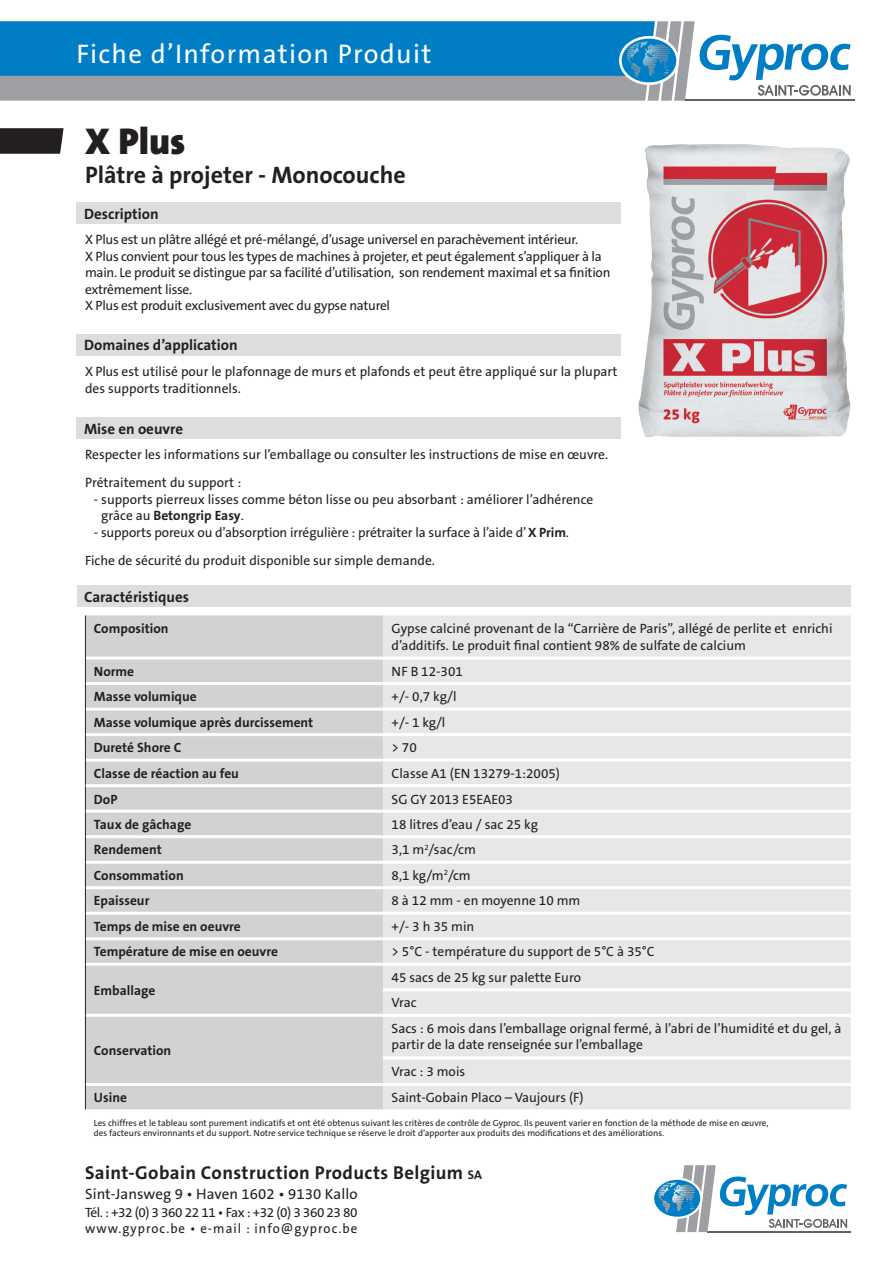
<style>
.page{position:relative;width:893px;height:1263px;background:#fff}
.page>*{position:absolute;margin:0;border:0;box-sizing:border-box;transform-origin:0 0}
.t1{font:900 37.5px "The Sans B9";color:#231f20}
.t2{font:27px "The Sans B5 Plain";letter-spacing:.05em;color:#fff}
.t3{font:700 24px "The Sans B7";color:#231f20}
.t4{font:700 18.75px "The Sans B7";letter-spacing:.02em;color:#231f20}
.t5{font:700 15px "The Sans B7";color:#231f20}
.t6{font:15px "The Sans B5 Plain";letter-spacing:.005em;color:#231f20}
.t7{font:13.5px/16.2px "The Sans B5 Plain";color:#231f20}
.t8{font:13.5px/16.5px "The Sans B5 Plain";letter-spacing:-.02em;color:#231f20}
.t9{font:700 13.5px "The Sans B7";color:#231f20}
.t10{font:13.5px "The Sans B5 Plain";letter-spacing:-.03em;color:#231f20}
.t11{font:13.5px "The Sans B5 Plain";letter-spacing:.08em;color:#231f20;scale:.96 1}
.t12{font:9px/10.8px "The Sans B5 Plain";color:#231f20}
.s1{font-family:"The Sans B7";font-weight:700}
.s2{font-size:12.6px}
</style>
<div class="page">
<hr style="left:707px;top:1231px;width:143px;height:1px;background:#636366">
<svg style="left:654px;top:1180px;width:46px;height:37px"></svg>
<svg style="left:658px;top:1165px;width:189px;height:67px"></svg>
<img style="left:638px;top:144px;width:212px;height:293px">
<hr style="left:684px;top:99px;width:170px;height:2px;background:#636366">
<svg style="left:0;top:21px;width:851px;height:80px;background:#529ac3"></svg>
<svg style="left:0;top:128px;width:64px;height:26px;background:#2e2a2b"></svg>
<div style="left:86px;top:615px;width:297px;height:494px;background:#d1d2d4"></div>
<div style="left:383px;top:615px;width:468px;height:494px;background:#e6e7e9"></div>
<hr style="left:86px;top:656px;width:297px;height:3px;background:#fff">
<hr style="left:383px;top:656px;width:468px;height:3px;background:#fff">
<hr style="left:86px;top:682px;width:297px;height:3px;background:#fff">
<hr style="left:383px;top:682px;width:468px;height:3px;background:#fff">
<hr style="left:86px;top:708px;width:297px;height:3px;background:#fff">
<hr style="left:383px;top:708px;width:468px;height:3px;background:#fff">
<hr style="left:86px;top:733px;width:297px;height:3px;background:#fff">
<hr style="left:383px;top:733px;width:468px;height:3px;background:#fff">
<hr style="left:86px;top:759px;width:297px;height:3px;background:#fff">
<hr style="left:383px;top:759px;width:468px;height:3px;background:#fff">
<hr style="left:86px;top:835px;width:297px;height:3px;background:#fff">
<hr style="left:383px;top:835px;width:468px;height:3px;background:#fff">
<hr style="left:86px;top:861px;width:297px;height:3px;background:#fff">
<hr style="left:383px;top:861px;width:468px;height:3px;background:#fff">
<hr style="left:86px;top:886px;width:297px;height:3px;background:#fff">
<hr style="left:383px;top:886px;width:468px;height:3px;background:#fff">
<hr style="left:86px;top:912px;width:297px;height:3px;background:#fff">
<hr style="left:383px;top:912px;width:468px;height:3px;background:#fff">
<hr style="left:86px;top:937px;width:297px;height:3px;background:#fff">
<hr style="left:383px;top:937px;width:468px;height:3px;background:#fff">
<hr style="left:86px;top:963px;width:297px;height:3px;background:#fff">
<hr style="left:383px;top:963px;width:468px;height:3px;background:#fff">
<hr style="left:383px;top:988px;width:468px;height:3px;background:#fff">
<hr style="left:86px;top:1014px;width:297px;height:3px;background:#fff">
<hr style="left:383px;top:1014px;width:468px;height:3px;background:#fff">
<hr style="left:383px;top:1056px;width:468px;height:3px;background:#fff">
<hr style="left:86px;top:1083px;width:297px;height:3px;background:#fff">
<hr style="left:383px;top:1083px;width:468px;height:3px;background:#fff">
<hr style="left:85px;top:615px;width:1px;height:43px;background:#231f20">
<svg style="left:85px;top:658px;width:1px;height:357px"></svg>
<hr style="left:85px;top:1015px;width:1px;height:43px;background:#231f20">
<svg style="left:85px;top:1058px;width:1px;height:51px"></svg>
<hr style="left:86px;top:784px;width:297px;height:3px;background:#fff">
<hr style="left:383px;top:784px;width:468px;height:3px;background:#fff">
<hr style="left:86px;top:810px;width:297px;height:3px;background:#fff">
<hr style="left:383px;top:810px;width:468px;height:3px;background:#fff">
<div style="left:77px;top:203px;width:544px;height:21px;background:#dcdddf"></div>
<div style="left:77px;top:334px;width:544px;height:22px;background:#dcdddf"></div>
<div style="left:77px;top:418px;width:544px;height:21px;background:#dcdddf"></div>
<div style="left:77px;top:586px;width:773px;height:21px;background:#dcdddf"></div>
<p class="t2" style="left:76px;top:39px;width:357px">Fiche d’Information Produit</p>
<p class="t1" style="left:85px;top:121px;width:102px">X Plus</p>
<p class="t3" style="left:85px;top:162px;width:322px">Plâtre à projeter - Monocouche</p>
<p class="t5" style="left:84px;top:206px;width:76px">Description</p>
<p class="t8" style="left:85px;top:232px;width:495px">X Plus est un plâtre allégé et pré-mélangé, d’usage universel en parachèvement intérieur.</p>
<p class="t8" style="left:85px;top:249px;width:527px">X Plus convient pour tous les types de machines à projeter, et peut également s’appliquer à la main. Le produit se distingue par sa facilité d’utilisation, son rendement maximal et sa finition extrêmement lisse.</p>
<p class="t8" style="left:85px;top:298px;width:307px">X Plus est produit exclusivement avec du gypse naturel</p>
<p class="t5" style="left:84px;top:337px;width:155px">Domaines d’application</p>
<p class="t7" style="left:85px;top:364px;width:534px">X Plus est utilisé pour le plafonnage de murs et plafonds et peut être appliqué sur la plupart des supports traditionnels.</p>
<p class="t5" style="left:84px;top:421px;width:101px">Mise en oeuvre</p>
<p class="t7" style="left:85px;top:447px;width:525px">Respecter les informations sur l’emballage ou consulter les instructions de mise en œuvre.</p>
<p class="t7" style="left:85px;top:475px;width:158px">Prétraitement du support :</p>
<p class="t7" style="left:101px;top:492px;width:494px;text-indent:-7px">- supports pierreux lisses comme béton lisse ou peu absorbant : améliorer l’adhérence grâce au <span class="s1">Betongrip Easy</span>.</p>
<p class="t7" style="left:94px;top:525px;width:477px">- supports poreux ou d’absorption irrégulière : prétraiter la surface à l’aide d’ <span class="s1">X Prim</span>.</p>
<p class="t7" style="left:85px;top:553px;width:351px">Fiche de sécurité du produit disponible sur simple demande.</p>
<p class="t5" style="left:84px;top:589px;width:107px">Caractéristiques</p>
<p class="t9" style="left:94px;top:622px;width:76px">Composition</p>
<p class="t7" style="left:392px;top:621px;width:442px">Gypse calciné provenant de la “Carrière de Paris”, allégé de perlite et enrichi d’additifs. Le produit final contient 98% de sulfate de calcium</p>
<p class="t9" style="left:94px;top:664px;width:42px">Norme</p>
<p class="t7" style="left:392px;top:664px;width:73px">NF B 12-301</p>
<p class="t9" style="left:94px;top:689px;width:104px">Masse volumique</p>
<p class="t7" style="left:392px;top:689px;width:66px">+/- 0,7 kg/l</p>
<p class="t9" style="left:94px;top:715px;width:221px">Masse volumique après durcissement</p>
<p class="t7" style="left:392px;top:715px;width:55px">+/- 1 kg/l</p>
<p class="t9" style="left:94px;top:740px;width:89px">Dureté Shore C</p>
<p class="t7" style="left:392px;top:740px;width:27px">&gt; 70</p>
<p class="t9" style="left:94px;top:766px;width:147px">Classe de réaction au feu</p>
<p class="t7" style="left:392px;top:766px;width:170px">Classe A1 (EN 13279-1:2005)</p>
<p class="t9" style="left:94px;top:792px;width:25px">DoP</p>
<p class="t7" style="left:392px;top:792px;width:123px">SG GY 2013 E5EAE03</p>
<p class="t9" style="left:94px;top:817px;width:99px">Taux de gâchage</p>
<p class="t7" style="left:392px;top:817px;width:148px">18 litres d’eau / sac 25 kg</p>
<p class="t9" style="left:94px;top:842px;width:69px">Rendement</p>
<p class="t7" style="left:392px;top:842px;width:86px">3,1 m<sup>2</sup>/sac/cm</p>
<p class="t9" style="left:94px;top:868px;width:91px">Consommation</p>
<p class="t7" style="left:392px;top:868px;width:81px">8,1 kg/m<sup>2</sup>/cm</p>
<p class="t9" style="left:94px;top:893px;width:57px">Epaisseur</p>
<p class="t7" style="left:392px;top:893px;width:190px">8 à 12 mm - en moyenne 10 mm</p>
<p class="t9" style="left:94px;top:919px;width:148px">Temps de mise en oeuvre</p>
<p class="t7" style="left:392px;top:919px;width:84px">+/- 3 h 35 min</p>
<p class="t9" style="left:94px;top:944px;width:186px">Température de mise en oeuvre</p>
<p class="t7" style="left:392px;top:944px;width:265px">&gt; 5°C - température du support de 5°C à 35°C</p>
<p class="t9" style="left:94px;top:983px;width:63px">Emballage</p>
<p class="t7" style="left:392px;top:970px;width:191px">45 sacs de 25 kg sur palette Euro</p>
<p class="t7" style="left:392px;top:995px;width:27px">Vrac</p>
<p class="t9" style="left:94px;top:1043px;width:79px">Conservation</p>
<p class="t7" style="left:392px;top:1021px;width:451px">Sacs : 6 mois dans l’emballage orignal fermé, à l’abri de l’humidité et du gel, à partir de la date renseignée sur l’emballage</p>
<p class="t7" style="left:392px;top:1064px;width:75px">Vrac : 3 mois</p>
<p class="t9" style="left:94px;top:1091px;width:35px">Usine</p>
<p class="t7" style="left:392px;top:1090px;width:194px">Saint-Gobain Placo – Vaujours (F)</p>
<p class="t12" style="left:94px;top:1118px;width:676px">Les chiffres et le tableau sont purement indicatifs et ont été obtenus suivant les critères de contrôle de Gyproc. Ils peuvent varier en fonction de la méthode de mise en œuvre, des facteurs environnants et du support. Notre service technique se réserve le droit d’apporter aux produits des modifications et des améliorations.</p>
<p class="t4" style="left:85px;top:1163px;width:399px">Saint-Gobain Construction Products Belgium <span class="s2">sa</span></p>
<p class="t6" style="left:85px;top:1186px;width:274px">Sint-Jansweg 9 • Haven 1602 • 9130 Kallo</p>
<p class="t10" style="left:85px;top:1205px;width:274px">Tél. : +32 (0) 3 360 22 11 • Fax : +32 (0) 3 360 23 80</p>
<p class="t11" style="left:85px;top:1222px;width:285px">www.gyproc.be • e-mail : info@gyproc.be</p>
</div>
